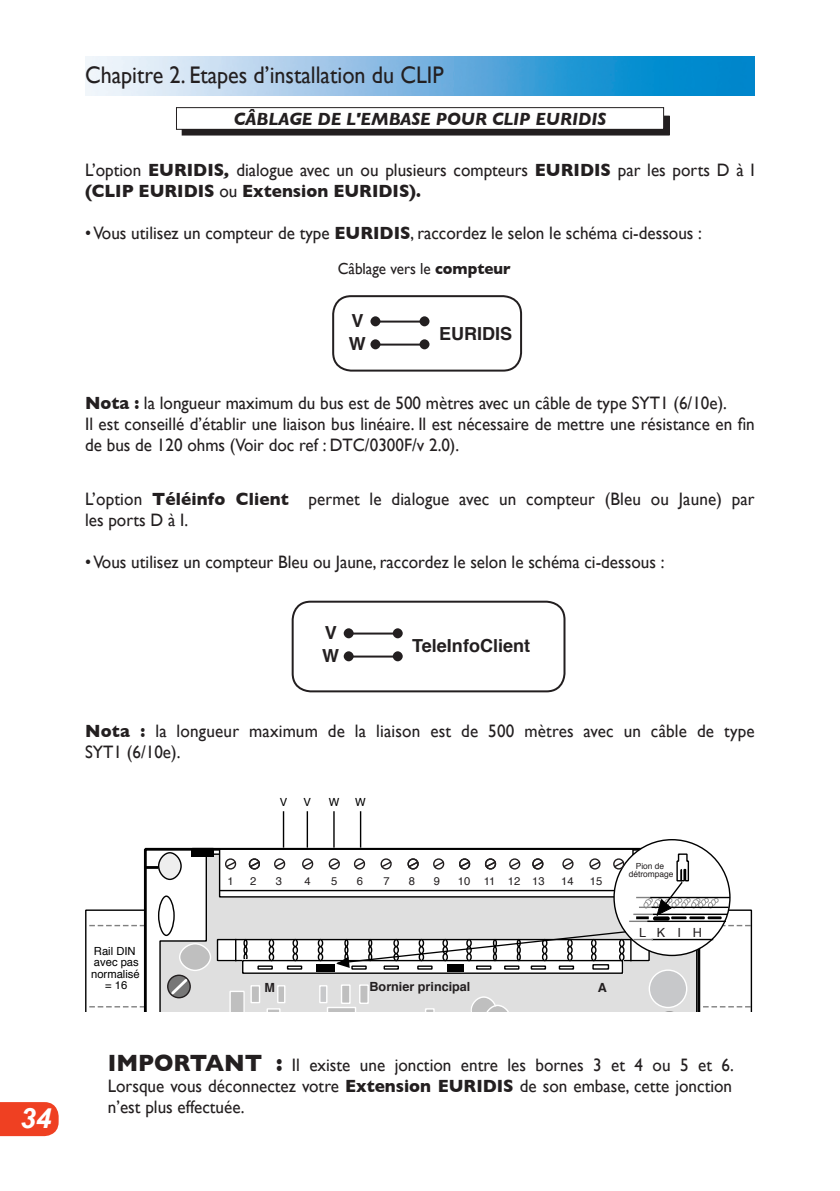
<style>
.page{position:relative;width:840px;height:1191px;background:#fff}
.page>*{position:absolute;margin:0;border:0;box-sizing:border-box;transform-origin:0 0}
.t1{font:italic 700 28px "Arial";color:#fff}
.t2{font:24px "Gill Sans";color:#231f20;scale:.92 1}
.t3{font:18px/21px "Gill Sans";color:#231f20;scale:.95 1}
.t4{font:italic 700 18px "Gill Sans";color:#231f20;scale:.95 1}
.t5{font:700 18px/23px "Helvetica";color:#231f20}
.t6{font:16px "Gill Sans";color:#231f20;scale:.95 1}
.t7{font:700 12.6px "Helvetica";color:#231f20}
.t8{font:500 12.6px "Helvetica";color:#231f20}
.t9{font:500 11.2px/11.2px "Helvetica";color:#000;text-align:center}
.t10{font:500 11.2px "Helvetica";color:#231f20}
.t11{font:500 8.4px "Helvetica";color:#231f20}
.s1{font-weight:700}
.s2{font-weight:700;font-style:italic}
.s3{font-weight:700;font-size:24px}
</style>
<div class="page">
<div style="left:182px;top:116px;width:486px;height:19px;background:#231f20"></div>
<div style="left:176px;top:108px;width:487px;height:21px;background:#fff"></div>
<div style="left:176px;top:107px;width:487px;height:23px;border:1px solid #231f20"></div>
<svg style="left:332px;top:295px;width:191px;height:75px"></svg>
<svg style="left:85px;top:909px;width:666px;height:102px"></svg>
<svg style="left:158px;top:852px;width:539px;height:124px;background:#dedede"></svg>
<div style="left:158px;top:897px;width:17px;height:37px;background:#fff;border-radius:50%"></div>
<div style="left:158px;top:895px;width:17px;height:41px;border:1px solid #000;border-radius:50%"></div>
<div style="left:191px;top:848px;width:23px;height:8px;background:#000"></div>
<svg style="left:147px;top:866px;width:11px;height:3px"></svg>
<svg style="left:244px;top:968px;width:377px;height:4px"></svg>
<div style="left:242px;top:960px;width:381px;height:14px;border:1px solid #000"></div>
<svg style="left:179px;top:943px;width:31px;height:27px"></svg>
<div style="left:179px;top:943px;width:32px;height:28px;border:1px solid #fff;border-radius:50%"></div>
<div style="left:219px;top:849px;width:413px;height:48px;background:#fff"></div>
<div style="left:219px;top:848px;width:414px;height:49px;border:1px solid #000"></div>
<hr style="left:220px;top:890px;width:412px;height:1px;background:#000">
<div style="left:257px;top:965px;width:16px;height:4px;border:1px solid #000"></div>
<div style="left:287px;top:965px;width:15px;height:4px;border:1px solid #000"></div>
<div style="left:383px;top:965px;width:16px;height:4px;border:1px solid #000"></div>
<div style="left:417px;top:965px;width:15px;height:4px;border:1px solid #000"></div>
<div style="left:476px;top:965px;width:15px;height:4px;border:1px solid #000"></div>
<div style="left:504px;top:965px;width:15px;height:4px;border:1px solid #000"></div>
<div style="left:530px;top:965px;width:16px;height:4px;border:1px solid #000"></div>
<div style="left:558px;top:965px;width:16px;height:4px;border:1px solid #000"></div>
<div style="left:592px;top:964px;width:17px;height:5px;border:1px solid #000"></div>
<div style="left:158px;top:853px;width:24px;height:25px;background:#eee;border-radius:50%"></div>
<div style="left:158px;top:852px;width:24px;height:28px;border:1px solid #000;border-radius:50%"></div>
<div style="left:446px;top:964px;width:17px;height:7px;background:#000"></div>
<svg style="left:613px;top:839px;width:116px;height:116px"></svg>
<svg style="left:649px;top:970px;width:37px;height:37px"></svg>
<div style="left:648px;top:969px;width:39px;height:39px;border:1px solid #fff;border-radius:50%"></div>
<div style="left:167px;top:974px;width:24px;height:24px;border:1px solid #231f20;border-radius:50%"></div>
<svg style="left:86px;top:976px;width:663px;height:36px"></svg>
<div style="left:225px;top:858px;width:11px;height:11px;border:1px solid #231f20;border-radius:50%"></div>
<svg style="left:225px;top:860px;width:12px;height:8px"></svg>
<div style="left:249px;top:858px;width:11px;height:11px;border:1px solid #231f20;border-radius:50%"></div>
<svg style="left:248px;top:860px;width:12px;height:8px"></svg>
<div style="left:274px;top:858px;width:11px;height:11px;border:1px solid #231f20;border-radius:50%"></div>
<svg style="left:274px;top:860px;width:12px;height:8px"></svg>
<div style="left:302px;top:858px;width:11px;height:11px;border:1px solid #231f20;border-radius:50%"></div>
<svg style="left:302px;top:860px;width:12px;height:8px"></svg>
<div style="left:328px;top:858px;width:12px;height:11px;border:1px solid #231f20;border-radius:50%"></div>
<svg style="left:328px;top:860px;width:12px;height:8px"></svg>
<div style="left:354px;top:858px;width:11px;height:11px;border:1px solid #231f20;border-radius:50%"></div>
<svg style="left:353px;top:860px;width:12px;height:8px"></svg>
<div style="left:380px;top:858px;width:11px;height:11px;border:1px solid #231f20;border-radius:50%"></div>
<svg style="left:380px;top:860px;width:12px;height:8px"></svg>
<div style="left:407px;top:858px;width:11px;height:11px;border:1px solid #231f20;border-radius:50%"></div>
<svg style="left:407px;top:860px;width:12px;height:8px"></svg>
<div style="left:433px;top:858px;width:11px;height:11px;border:1px solid #231f20;border-radius:50%"></div>
<svg style="left:433px;top:860px;width:12px;height:8px"></svg>
<div style="left:459px;top:858px;width:11px;height:11px;border:1px solid #231f20;border-radius:50%"></div>
<svg style="left:459px;top:860px;width:11px;height:8px"></svg>
<div style="left:484px;top:858px;width:12px;height:11px;border:1px solid #231f20;border-radius:50%"></div>
<svg style="left:484px;top:860px;width:12px;height:8px"></svg>
<div style="left:509px;top:858px;width:11px;height:11px;border:1px solid #231f20;border-radius:50%"></div>
<svg style="left:509px;top:860px;width:11px;height:8px"></svg>
<div style="left:532px;top:858px;width:11px;height:11px;border:1px solid #231f20;border-radius:50%"></div>
<svg style="left:532px;top:860px;width:12px;height:8px"></svg>
<div style="left:562px;top:858px;width:11px;height:11px;border:1px solid #231f20;border-radius:50%"></div>
<svg style="left:562px;top:860px;width:12px;height:8px"></svg>
<div style="left:589px;top:858px;width:11px;height:11px;border:1px solid #231f20;border-radius:50%"></div>
<svg style="left:589px;top:860px;width:12px;height:8px"></svg>
<div style="left:612px;top:858px;width:12px;height:11px;border:1px solid #231f20;border-radius:50%"></div>
<svg style="left:612px;top:860px;width:12px;height:8px"></svg>
<hr style="left:283px;top:812px;width:1px;height:35px;background:#000">
<hr style="left:306px;top:812px;width:2px;height:35px;background:#000">
<hr style="left:333px;top:812px;width:1px;height:35px;background:#000">
<hr style="left:360px;top:812px;width:1px;height:35px;background:#000">
<hr style="left:652px;top:906px;width:75px;height:2px;background:#000">
<hr style="left:650px;top:897px;width:79px;height:1px;background:#000">
<hr style="left:653px;top:913px;width:73px;height:2px;background:#000">
<svg style="left:633px;top:852px;width:85px;height:67px"></svg>
<div style="left:670px;top:916px;width:16px;height:3px;border:1px solid #000"></div>
<div style="left:652px;top:916px;width:17px;height:4px;border:3px solid #000"></div>
<hr style="left:629px;top:920px;width:20px;height:2px;background:#808080">
<hr style="left:647px;top:920px;width:77px;height:2px;background:#000">
<div style="left:707px;top:916px;width:14px;height:3px;border:1px solid #000"></div>
<div style="left:689px;top:916px;width:15px;height:3px;border:1px solid #000"></div>
<div style="left:316px;top:964px;width:18px;height:7px;background:#000"></div>
<svg style="left:86px;top:925px;width:663px;height:43px"></svg>
<svg style="left:291px;top:600px;width:275px;height:91px"></svg>
<img style="left:85px;top:57px;width:669px;height:38px">
<svg style="left:0;top:1102px;width:59px;height:34px;background:#ef492c"></svg>
<h1 class="t1" style="left:20px;top:1102px;width:33px">34</h1>
<h2 class="t2" style="left:85px;top:61px;width:391px">Chapitre 2. Etapes d’installation du CLIP</h2>
<p class="t4" style="left:234px;top:108px;width:393px">CÂBLAGE DE L'EMBASE POUR CLIP EURIDIS</p>
<p class="t3" style="left:85px;top:160px;width:706px">L’option <span class="s1">EURIDIS</span><span class="s2">,</span> dialogue avec un ou plusieurs compteurs <span class="s1">EURIDIS</span> par les ports D à I <span class="s1">(CLIP EURIDIS</span> ou <span class="s1">Extension EURIDIS).</span></p>
<p class="t3" style="left:85px;top:223px;width:650px">• Vous utilisez un compteur de type <span class="s1">EURIDIS</span>, raccordez le selon le schéma ci-dessous :</p>
<p class="t6" style="left:337px;top:259px;width:183px">Câblage vers le <span class="s1">compteur</span></p>
<p class="t5" style="left:349px;top:308px;width:18px">V<br>W</p>
<p class="t5" style="left:439px;top:321px;width:75px">EURIDIS</p>
<p class="t3" style="left:85px;top:392px;width:706px"><span class="s1">Nota :</span> la longueur maximum du bus est de 500 mètres avec un câble de type SYT1 (6/10e).<br>Il est conseillé d’établir une liaison bus linéaire. Il est nécessaire de mettre une résistance en fin de bus de 120 ohms (Voir doc ref : DTC/0300F/v 2.0).</p>
<p class="t3" style="left:85px;top:488px;width:706px">L’option <span class="s1">Téléinfo Client</span> permet le dialogue avec un compteur (Bleu ou Jaune) par les ports D à I.</p>
<p class="t3" style="left:85px;top:551px;width:611px">• Vous utilisez un compteur Bleu ou Jaune, raccordez le selon le schéma ci-dessous :</p>
<p class="t5" style="left:322px;top:620px;width:18px">V<br>W</p>
<p class="t5" style="left:412px;top:633px;width:119px">TeleInfoClient</p>
<p class="t3" style="left:85px;top:720px;width:706px"><span class="s1">Nota :</span> la longueur maximum de la liaison est de 500 mètres avec un câble de type<br>SYT1 (6/10e).</p>
<p class="t9" style="left:91px;top:946px;width:50px">Rail DIN avec pas normalisé = 16</p>
<p class="t9" style="left:279px;top:797px;width:9px">V</p>
<p class="t9" style="left:303px;top:797px;width:9px">V</p>
<p class="t9" style="left:328px;top:797px;width:12px">W</p>
<p class="t9" style="left:355px;top:797px;width:12px">W</p>
<p class="t10" style="left:227px;top:873px;width:8px">1</p>
<p class="t10" style="left:250px;top:873px;width:8px">2</p>
<p class="t10" style="left:275px;top:873px;width:8px">3</p>
<p class="t10" style="left:304px;top:873px;width:8px">4</p>
<p class="t10" style="left:331px;top:873px;width:8px">5</p>
<p class="t10" style="left:356px;top:873px;width:8px">6</p>
<p class="t10" style="left:383px;top:873px;width:8px">7</p>
<p class="t10" style="left:408px;top:873px;width:8px">8</p>
<p class="t10" style="left:433px;top:873px;width:8px">9</p>
<p class="t10" style="left:457px;top:873px;width:88px">10 11 12 13</p>
<p class="t10" style="left:561px;top:873px;width:14px">14</p>
<p class="t10" style="left:589px;top:873px;width:14px">15</p>
<p class="t7" style="left:264px;top:979px;width:12px">M</p>
<p class="t7" style="left:369px;top:977px;width:102px">Bornier principal</p>
<p class="t7" style="left:597px;top:979px;width:11px">A</p>
<p class="t11" style="left:635px;top:860px;width:30px">Pion de</p>
<p class="t11" style="left:628px;top:868px;width:46px">détrompage</p>
<p class="t8" style="left:639px;top:924px;width:64px">LKIH</p>
<p class="t3" style="left:108px;top:1054px;width:660px;text-align:justify"><span class="s3">IMPORTANT :</span> Il existe une jonction entre les bornes 3 et 4 ou 5 et 6.<br>Lorsque vous déconnectez votre <span class="s1">Extension EURIDIS</span> de son embase, cette jonction n’est plus effectuée.</p>
</div>
